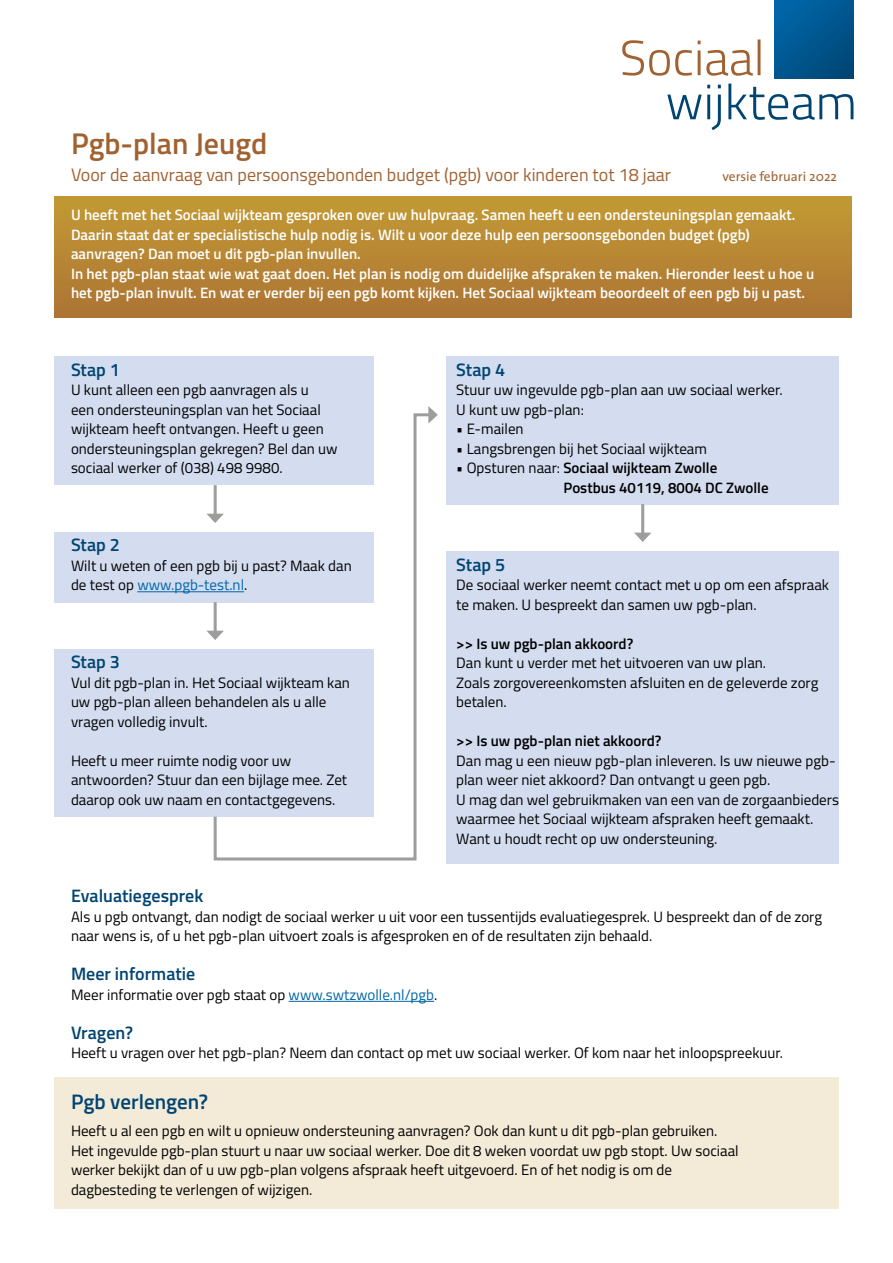
<style>
.page{position:relative;width:893px;height:1263px;background:#fff}
.page>*{position:absolute;margin:0;border:0;box-sizing:border-box;transform-origin:0 0}
.t1{font:600 30px "Titillium Web";color:#a16232}
.t2{font:600 21px "Titillium Web";color:#004471}
.t3{font:18px "Titillium Web";color:#a16232}
.t4{font:600 18px "Titillium Web";color:#004471}
.t5{font:15px/19.5px "Titillium Web";color:#000}
.t6{font:600 15px/19.5px "Titillium Web";color:#fff}
.t7{font:600 15px/19.5px "Titillium Web";color:#000}
.t8{font:13.5px "The Sans";color:#a16232}
.s1{color:#0066a9}
.s2{font-weight:400}
</style>
<div class="page">
<div style="left:54px;top:196px;width:798px;height:121px;background:linear-gradient(to bottom,#c29a34,#ad7334)"></div>
<div style="left:54px;top:356px;width:319px;height:129px;background:#d4dcef"></div>
<div style="left:446px;top:356px;width:393px;height:149px;background:#d4dcef"></div>
<div style="left:446px;top:551px;width:393px;height:312px;background:#d4dcef"></div>
<div style="left:54px;top:532px;width:319px;height:70px;background:#d4dcef"></div>
<div style="left:54px;top:649px;width:319px;height:168px;background:#d4dcef"></div>
<div style="left:54px;top:1078px;width:785px;height:131px;background:#f3ead8"></div>
<hr style="left:137px;top:591px;width:107px;height:1px;background:#0066a9">
<hr style="left:289px;top:1001px;width:145px;height:1px;background:#0066a9">
<svg style="left:207px;top:514px;width:5px;height:6px"></svg>
<svg style="left:207px;top:631px;width:5px;height:6px"></svg>
<hr style="left:641px;top:504px;width:3px;height:31px;background:#9d9d9c">
<svg style="left:634px;top:533px;width:17px;height:9px"></svg>
<svg style="left:212px;top:412px;width:216px;height:449px"></svg>
<svg style="left:428px;top:406px;width:10px;height:18px"></svg>
<svg style="left:775px;top:0;width:78px;height:78px;background:#00568f"></svg>
<svg style="left:622px;top:39px;width:138px;height:37px"></svg>
<svg style="left:667px;top:84px;width:186px;height:46px"></svg>
<p class="t1" style="left:71px;top:121px;width:198px">Pgb-plan Jeugd</p>
<p class="t3" style="left:71px;top:162px;width:601px">Voor de aanvraag van persoonsgebonden budget (pgb) voor kinderen tot 18 jaar</p>
<p class="t8" style="left:722px;top:165px;width:116px">versie februari 2022</p>
<p class="t6" style="left:71px;top:204px;width:726px">U heeft met het Sociaal wijkteam gesproken over uw hulpvraag. Samen heeft u een ondersteuningsplan gemaakt.</p>
<p class="t6" style="left:71px;top:224px;width:680px">Daarin staat dat er specialistische hulp nodig is. Wilt u voor deze hulp een persoonsgebonden budget (pgb) aanvragen? Dan moet u dit pgb-plan invullen.</p>
<p class="t6" style="left:71px;top:263px;width:745px">In het pgb-plan staat wie wat gaat doen. Het plan is nodig om duidelijke afspraken te maken. Hieronder leest u hoe u</p>
<p class="t6" style="left:71px;top:282px;width:735px">het pgb-plan invult. En wat er verder bij een pgb komt kijken. Het Sociaal wijkteam beoordeelt of een pgb bij u past.</p>
<p class="t4" style="left:71px;top:356px;width:50px">Stap 1</p>
<p class="t5" style="left:71px;top:380px;width:268px">U kunt alleen een pgb aanvragen als u<br>een ondersteuningsplan van het Sociaal wijkteam heeft ontvangen. Heeft u geen ondersteuningsplan gekregen? Bel dan uw sociaal werker of (038) 498 9980.</p>
<p class="t4" style="left:71px;top:531px;width:50px">Stap 2</p>
<p class="t5" style="left:71px;top:555px;width:282px">Wilt u weten of een pgb bij u past? Maak dan de test op <span class="s1">www.pgb-test.nl</span>.</p>
<p class="t4" style="left:71px;top:648px;width:50px">Stap 3</p>
<p class="t5" style="left:71px;top:672px;width:280px">Vul dit pgb-plan in. Het Sociaal wijkteam kan uw pgb-plan alleen behandelen als u alle vragen volledig invult.</p>
<p class="t5" style="left:71px;top:750px;width:278px">Heeft u meer ruimte nodig voor uw antwoorden? Stuur dan een bijlage mee. Zet daarop ook uw naam en contactgegevens.</p>
<p class="t4" style="left:456px;top:356px;width:50px">Stap 4</p>
<p class="t5" style="left:456px;top:380px;width:328px">Stuur uw ingevulde pgb-plan aan uw sociaal werker.</p>
<p class="t5" style="left:456px;top:399px;width:129px">U kunt uw pgb-plan:</p>
<p class="t5" style="left:456px;top:419px;width:69px">• E-mailen</p>
<p class="t5" style="left:456px;top:438px;width:252px">• Langsbrengen bij het Sociaal wijkteam</p>
<p class="t7" style="left:563px;top:458px;width:207px;text-indent:-107px"><span class="s2">• Opsturen naar:</span> Sociaal wijkteam Zwolle<br>Postbus 40119, 8004 DC Zwolle</p>
<p class="t4" style="left:456px;top:551px;width:50px">Stap 5</p>
<p class="t5" style="left:456px;top:575px;width:374px">De sociaal werker neemt contact met u op om een afspraak te maken. U bespreekt dan samen uw pgb-plan.</p>
<p class="t7" style="left:456px;top:633px;width:179px">&gt;&gt; Is uw pgb-plan akkoord?</p>
<p class="t5" style="left:456px;top:653px;width:311px">Dan kunt u verder met het uitvoeren van uw plan.</p>
<p class="t5" style="left:456px;top:672px;width:364px">Zoals zorgovereenkomsten afsluiten en de geleverde zorg betalen.</p>
<p class="t7" style="left:456px;top:731px;width:207px">&gt;&gt; Is uw pgb-plan niet akkoord?</p>
<p class="t5" style="left:456px;top:750px;width:381px">Dan mag u een nieuw pgb-plan inleveren. Is uw nieuwe pgb&shy;plan weer niet akkoord? Dan ontvangt u geen pgb.</p>
<p class="t5" style="left:456px;top:789px;width:384px">U mag dan wel gebruikmaken van een van de zorgaanbieders waarmee het Sociaal wijkteam afspraken heeft gemaakt.<br>Want u houdt recht op uw ondersteuning.</p>
<p class="t4" style="left:71px;top:882px;width:134px">Evaluatiegesprek</p>
<p class="t5" style="left:71px;top:906px;width:752px">Als u pgb ontvangt, dan nodigt de sociaal werker u uit voor een tussentijds evaluatiegesprek. U bespreekt dan of de zorg naar wens is, of u het pgb-plan uitvoert zoals is afgesproken en of de resultaten zijn behaald.</p>
<p class="t4" style="left:71px;top:960px;width:126px">Meer informatie</p>
<p class="t5" style="left:71px;top:984px;width:368px">Meer informatie over pgb staat op <span class="s1">www.swtzwolle.nl/pgb</span>.</p>
<p class="t4" style="left:71px;top:1019px;width:63px">Vragen?</p>
<p class="t5" style="left:71px;top:1043px;width:713px">Heeft u vragen over het pgb-plan? Neem dan contact op met uw sociaal werker. Of kom naar het inloopspreekuur.</p>
<p class="t2" style="left:71px;top:1086px;width:139px">Pgb verlengen?</p>
<p class="t5" style="left:71px;top:1121px;width:669px">Heeft u al een pgb en wilt u opnieuw ondersteuning aanvragen? Ook dan kunt u dit pgb-plan gebruiken.<br>Het ingevulde pgb-plan stuurt u naar uw sociaal werker. Doe dit 8 weken voordat uw pgb stopt. Uw sociaal werker bekijkt dan of u uw pgb-plan volgens afspraak heeft uitgevoerd. En of het nodig is om de dagbesteding te verlengen of wijzigen.</p>
</div>
